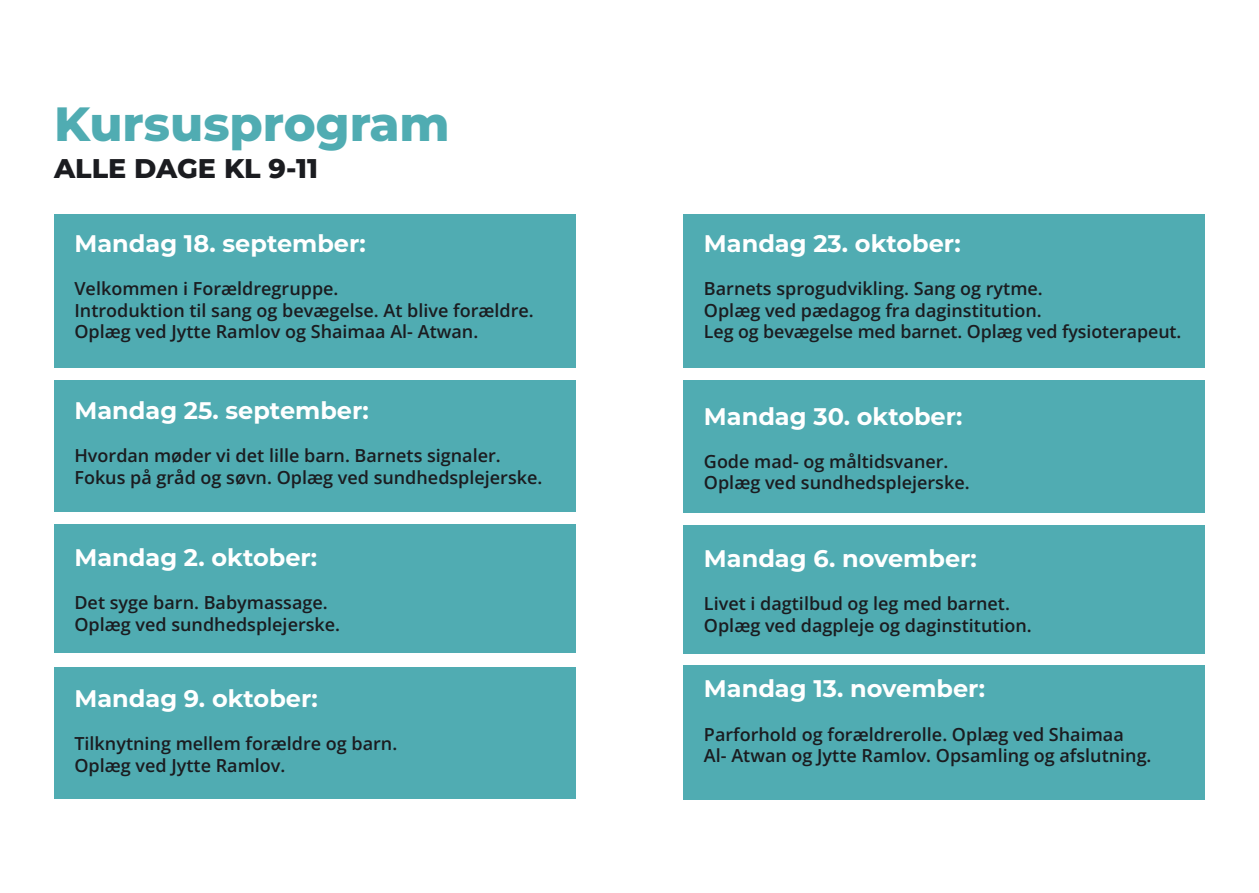
<style>
.page{position:relative;width:1259px;height:893px;background:#fff}
.page>*{position:absolute;margin:0;border:0;box-sizing:border-box;transform-origin:0 0}
.t1{font:100 48px "Montserrat";color:#50acb2}
.t2{font:100 27px "Montserrat";color:#1b1c20}
.Paragraph_Style_1{font:100 24px "Montserrat";color:#fff}
.Paragraph_Style_1-2{font:18px "Open Sans";color:#1b1c20}
</style>
<div class="page">
<div style="left:54px;top:215px;width:521px;height:153px;background:#50acb2"></div>
<div style="left:683px;top:215px;width:522px;height:153px;background:#50acb2"></div>
<div style="left:683px;top:380px;width:522px;height:133px;background:#50acb2"></div>
<div style="left:683px;top:525px;width:522px;height:128px;background:#50acb2"></div>
<div style="left:683px;top:666px;width:522px;height:134px;background:#50acb2"></div>
<div style="left:54px;top:380px;width:521px;height:132px;background:#50acb2"></div>
<div style="left:54px;top:524px;width:521px;height:128px;background:#50acb2"></div>
<div style="left:54px;top:667px;width:521px;height:132px;background:#50acb2"></div>
<p class="t1" style="left:54px;top:92px;width:397px">Kursusprogram</p>
<p class="t2" style="left:54px;top:151px;width:265px">ALLE DAGE KL 9-11</p>
<p class="Paragraph_Style_1" style="left:74px;top:227px;width:293px">Mandag 18. september:</p>
<p class="Paragraph_Style_1-2" style="left:74px;top:276px;width:266px">Velkommen i Forældregruppe.</p>
<p class="Paragraph_Style_1-2" style="left:74px;top:298px;width:461px">Introduktion til sang og bevægelse. At blive forældre.</p>
<p class="Paragraph_Style_1-2" style="left:74px;top:319px;width:405px">Oplæg ved Jytte Ramlov og Shaimaa Al- Atwan.</p>
<p class="Paragraph_Style_1" style="left:74px;top:395px;width:296px">Mandag 25. september:</p>
<p class="Paragraph_Style_1-2" style="left:74px;top:443px;width:428px">Hvordan møder vi det lille barn. Barnets signaler.</p>
<p class="Paragraph_Style_1-2" style="left:74px;top:465px;width:469px">Fokus på gråd og søvn. Oplæg ved sundhedsplejerske.</p>
<p class="Paragraph_Style_1" style="left:74px;top:542px;width:244px">Mandag 2. oktober:</p>
<p class="Paragraph_Style_1-2" style="left:74px;top:590px;width:255px">Det syge barn. Babymassage.</p>
<p class="Paragraph_Style_1-2" style="left:74px;top:612px;width:267px">Oplæg ved sundhedsplejerske.</p>
<p class="Paragraph_Style_1" style="left:74px;top:683px;width:245px">Mandag 9. oktober:</p>
<p class="Paragraph_Style_1-2" style="left:74px;top:731px;width:324px">Tilknytning mellem forældre og barn.</p>
<p class="Paragraph_Style_1-2" style="left:74px;top:753px;width:212px">Oplæg ved Jytte Ramlov.</p>
<p class="Paragraph_Style_1" style="left:704px;top:227px;width:258px">Mandag 23. oktober:</p>
<p class="Paragraph_Style_1-2" style="left:704px;top:276px;width:340px">Barnets sprogudvikling. Sang og rytme.</p>
<p class="Paragraph_Style_1-2" style="left:704px;top:298px;width:339px">Oplæg ved pædagog fra daginstitution.</p>
<p class="Paragraph_Style_1-2" style="left:704px;top:319px;width:479px">Leg og bevægelse med barnet. Oplæg ved fysioterapeut.</p>
<p class="Paragraph_Style_1" style="left:704px;top:400px;width:260px">Mandag 30. oktober:</p>
<p class="Paragraph_Style_1-2" style="left:704px;top:449px;width:246px">Gode mad- og måltidsvaner.</p>
<p class="Paragraph_Style_1-2" style="left:704px;top:471px;width:267px">Oplæg ved sundhedsplejerske.</p>
<p class="Paragraph_Style_1" style="left:704px;top:543px;width:274px">Mandag 6. november:</p>
<p class="Paragraph_Style_1-2" style="left:704px;top:591px;width:307px">Livet i dagtilbud og leg med barnet.</p>
<p class="Paragraph_Style_1-2" style="left:704px;top:613px;width:329px">Oplæg ved dagpleje og daginstitution.</p>
<p class="Paragraph_Style_1" style="left:704px;top:673px;width:282px">Mandag 13. november:</p>
<p class="Paragraph_Style_1-2" style="left:704px;top:722px;width:421px">Parforhold og forældrerolle. Oplæg ved Shaimaa</p>
<p class="Paragraph_Style_1-2" style="left:704px;top:743px;width:449px">Al- Atwan og Jytte Ramlov. Opsamling og afslutning.</p>
</div>
